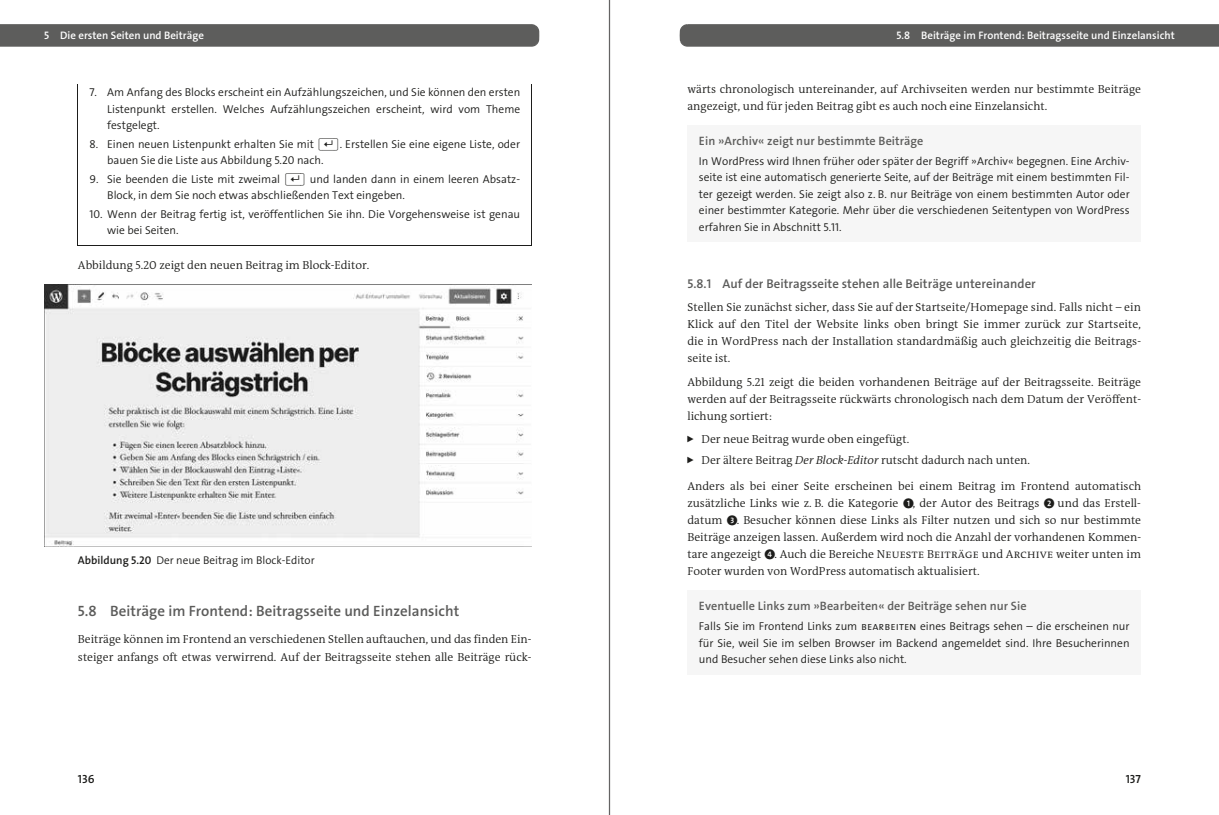
<style>
.page{position:relative;width:1219px;height:815px;background:#fff}
.page>*{position:absolute;margin:0;border:0;box-sizing:border-box;transform-origin:0 0}
.t1{font:15px "The Sans Os F Semi Bold Alter";color:#5b5b5a}
.t2{font:12.75px "The Sans Os F Semi Bold Alter";letter-spacing:.005em;color:#5b5b5a}
.t3{font:12.25px "The Sans Os F Semi Bold Alter";letter-spacing:.005em;color:#5d5d5c}
.t4{font:11.88px "The Sans Os F Semi Bold Alter";color:#1d1d1b}
.t5{font:300 11.62px/17.1px "The Antiqua BW Prop";color:#1d1d1b}
.t6{font:11.38px/16.5px "The Sans Os F Semi Light Alter";color:#1d1d1b;text-align:justify}
.t7{font:11.25px "The Sans Os F Semi Light Alter";color:#1d1d1b}
.t8{font:10.88px "The Sans Os F Semi Bold Alter";color:#fff}
.s1{font-family:"Gal Keyboard Universal";font-size:11.25px}
.s2{font-family:"The Sans Os F Semi Bold Alter"}
.s3{font-family:"The Antiqua BW Prop Semi Li";font-weight:400;font-style:italic}
.s4{font-family:"Callout C4";font-weight:400}
.s5{font-family:"The Antiqua B4 c Semi Light Caps";font-weight:400}
.s6{font-family:"The Sans Semi Light Caps"}
</style>
<div class="page">
<svg style="left:0;top:24px;width:539px;height:23px;background:#60605f"></svg>
<hr style="left:78px;top:85px;width:1px;height:157px;background:#1d1d1b">
<hr style="left:531px;top:85px;width:1px;height:157px;background:#1d1d1b">
<svg style="left:78px;top:228px;width:1px;height:14px"></svg>
<hr style="left:78px;top:245px;width:454px;height:1px;background:#1d1d1b">
<img style="left:44px;top:285px;width:480px;height:261px">
<svg style="left:680px;top:24px;width:539px;height:23px;background:#60605f"></svg>
<div style="left:687px;top:595px;width:454px;height:78px;background:#f6f6f6"></div>
<div style="left:687px;top:657px;width:454px;height:17px;background:#f6f6f6"></div>
<div style="left:687px;top:590px;width:454px;height:18px;background:#f6f6f6"></div>
<div style="left:687px;top:130px;width:454px;height:111px;background:#f6f6f6"></div>
<div style="left:687px;top:224px;width:454px;height:18px;background:#f6f6f6"></div>
<div style="left:687px;top:125px;width:454px;height:18px;background:#f6f6f6"></div>
<hr style="left:609px;top:0;width:1px;height:815px;background:#646363">
<p class="t8" style="left:44px;top:28px;width:161px">5 Die ersten Seiten und Beiträge</p>
<p class="t6" style="left:107px;top:84px;width:415px;text-indent:-18px">7. Am Anfang des Blocks erscheint ein Aufzählungszeichen, und Sie können den ersten Listenpunkt erstellen. Welches Aufzählungszeichen erscheint, wird vom Theme festgelegt.</p>
<p class="t6" style="left:107px;top:136px;width:414px;text-indent:-18px">8. Einen neuen Listenpunkt erhalten Sie mit <span class="s1">(¢)</span>. Erstellen Sie eine eigene Liste, oder bauen Sie die Liste aus Abbildung 5.20 nach.</p>
<p class="t6" style="left:107px;top:171px;width:414px;text-indent:-18px">9. Sie beenden die Liste mit zweimal <span class="s1">(¢)</span> und landen dann in einem leeren Absatz-<br>Block, in dem Sie noch etwas abschließenden Text eingeben.</p>
<p class="t6" style="left:107px;top:206px;width:414px;text-indent:-18px">10. Wenn der Beitrag fertig ist, veröffentlichen Sie ihn. Die Vorgehensweise ist genau wie bei Seiten.</p>
<p class="t5" style="left:78px;top:257px;width:293px">Abbildung 5.20 zeigt den neuen Beitrag im Block-Editor.</p>
<p class="t7" style="left:78px;top:553px;width:238px"><span class="s2">Abbildung 5.20</span> Der neue Beitrag im Block-Editor</p>
<p class="t1" style="left:78px;top:601px;width:383px">5.8 Beiträge im Frontend: Beitragsseite und Einzelansicht</p>
<p class="t5" style="left:78px;top:631px;width:455px">Beiträge können im Frontend an verschiedenen Stellen auftauchen, und das finden Ein&shy;steiger anfangs oft etwas verwirrend. Auf der Beitragsseite stehen alle Beiträge rück-</p>
<p class="t4" style="left:78px;top:771px;width:18px">136</p>
<p class="t8" style="left:897px;top:28px;width:280px">5.8 Beiträge im Frontend: Beitragsseite und Einzelansicht</p>
<p class="t5" style="left:687px;top:80px;width:455px">wärts chronologisch untereinander, auf Archivseiten werden nur bestimmte Beiträge angezeigt, und für jeden Beitrag gibt es auch noch eine Einzelansicht.</p>
<p class="t3" style="left:699px;top:133px;width:226px">Ein »Archiv« zeigt nur bestimmte Beiträge</p>
<p class="t6" style="left:699px;top:153px;width:432px">In WordPress wird Ihnen früher oder später der Begriff »Archiv« begegnen. Eine Archiv&shy;seite ist eine automatisch generierte Seite, auf der Beiträge mit einem bestimmten Fil&shy;ter gezeigt werden. Sie zeigt also z. B. nur Beiträge von einem bestimmten Autor oder einer bestimmter Kategorie. Mehr über die verschiedenen Seitentypen von WordPress erfahren Sie in Abschnitt 5.11.</p>
<p class="t2" style="left:687px;top:276px;width:350px">5.8.1 Auf der Beitragsseite stehen alle Beiträge untereinander</p>
<p class="t5" style="left:687px;top:299px;width:455px;text-align:justify">Stellen Sie zunächst sicher, dass Sie auf der Startseite/Homepage sind. Falls nicht – ein Klick auf den Titel der Website links oben bringt Sie immer zurück zur Startseite, die in WordPress nach der Installation standardmäßig auch gleichzeitig die Beitrags&shy;seite ist.</p>
<p class="t5" style="left:687px;top:373px;width:455px;text-align:justify">Abbildung 5.21 zeigt die beiden vorhandenen Beiträge auf der Beitragsseite. Beiträge werden auf der Beitragsseite rückwärts chronologisch nach dem Datum der Veröffent&shy;lichung sortiert:</p>
<p class="t5" style="left:702px;top:429px;width:330px;line-height:20.4px">Der neue Beitrag wurde oben eingefügt.<br>Der ältere Beitrag <span class="s3">Der Block-Editor</span> rutscht dadurch nach unten.</p>
<p class="t5" style="left:687px;top:477px;width:455px;text-align:justify">Anders als bei einer Seite erscheinen bei einem Beitrag im Frontend automatisch zusätzliche Links wie z. B. die Kategorie <span class="s4">1</span>, der Autor des Beitrags <span class="s4">2</span> und das Erstell&shy;datum <span class="s4">3</span>. Besucher können diese Links als Filter nutzen und sich so nur bestimmte Beiträge anzeigen lassen. Außerdem wird noch die Anzahl der vorhandenen Kommen&shy;tare angezeigt <span class="s4">4</span>. Auch die Bereiche <span class="s5">Neueste Beiträge</span> und <span class="s5">Archive</span> weiter unten im Footer wurden von WordPress automatisch aktualisiert.</p>
<p class="t3" style="left:699px;top:598px;width:329px">Eventuelle Links zum »Bearbeiten« der Beiträge sehen nur Sie</p>
<p class="t6" style="left:699px;top:618px;width:432px">Falls Sie im Frontend Links zum <span class="s6">bearbeiten</span> eines Beitrags sehen – die erscheinen nur für Sie, weil Sie im selben Browser im Backend angemeldet sind. Ihre Besucherinnen und Besucher sehen diese Links also nicht.</p>
<p class="t4" style="left:1126px;top:771px;width:17px">137</p>
</div>
